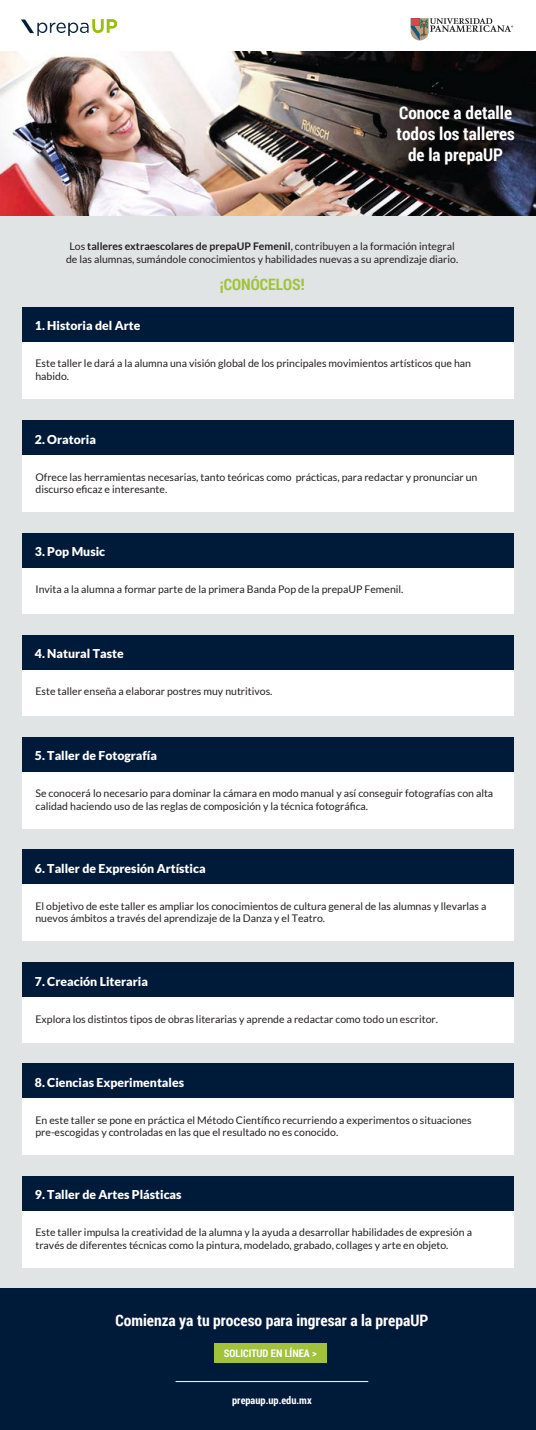
<style>
.page{position:relative;width:536px;height:1430px;background:#fff}
.page>*{position:absolute;margin:0;border:0;box-sizing:border-box;transform-origin:0 0}
.t1{font:700 17.5px/21px "Roboto Condensed";color:#fff;text-align:center}
.t2{font:700 15.75px "Roboto Condensed";color:#fff}
.t3{font:700 15.75px "Roboto Condensed";color:#a1c23a}
.t4{font:900 12.25px "Lato";color:#fff}
.t5{font:10.5px/12.6px "Lato";color:#231f20}
.t6{font:700 10.5px "Roboto Condensed";color:#fff}
.s1{font-weight:700}
</style>
<div class="page">
<div style="left:0;top:215px;width:536px;height:1215px;background:#e1e4e4"></div>
<div style="left:0;top:1288px;width:536px;height:142px;background:#001a39"></div>
<div style="left:214px;top:1344px;width:112px;height:19px;background:#a1c23a"></div>
<div style="left:22px;top:962px;width:491px;height:81px;background:#fff"></div>
<div style="left:22px;top:307px;width:491px;height:91px;background:#fff"></div>
<div style="left:22px;top:307px;width:491px;height:35px;background:#001a39"></div>
<img style="left:0;top:52px;width:536px;height:163px">
<svg style="left:410px;top:18px;width:103px;height:22px"></svg>
<hr style="left:175px;top:1381px;width:193px;height:1px;background:#fff">
<div style="left:22px;top:420px;width:491px;height:92px;background:#fff"></div>
<div style="left:22px;top:420px;width:491px;height:35px;background:#001a39"></div>
<div style="left:22px;top:737px;width:491px;height:91px;background:#fff"></div>
<div style="left:22px;top:737px;width:491px;height:35px;background:#001a39"></div>
<div style="left:22px;top:849px;width:491px;height:92px;background:#fff"></div>
<div style="left:22px;top:849px;width:491px;height:35px;background:#001a39"></div>
<div style="left:22px;top:962px;width:491px;height:35px;background:#001a39"></div>
<div style="left:22px;top:533px;width:491px;height:81px;background:#fff"></div>
<div style="left:22px;top:533px;width:491px;height:35px;background:#001a39"></div>
<div style="left:22px;top:635px;width:491px;height:81px;background:#fff"></div>
<div style="left:22px;top:635px;width:491px;height:35px;background:#001a39"></div>
<div style="left:22px;top:1063px;width:491px;height:92px;background:#fff"></div>
<div style="left:22px;top:1063px;width:491px;height:35px;background:#001a39"></div>
<div style="left:22px;top:1176px;width:491px;height:91px;background:#fff"></div>
<div style="left:22px;top:1176px;width:491px;height:34px;background:#001a39"></div>
<img style="left:22px;top:19px;width:94px;height:17px">
<h1 class="t1" style="left:396px;top:102px;width:119px">Conoce a detalle todos los talleres de la prepaUP</h1>
<p class="t5" style="left:66px;top:240px;width:393px;text-align:center">Los <span class="s1">talleres extraescolares de prepaUP Femenil</span>, contribuyen a la formación integral de las alumnas, sumándole conocimientos y habilidades nuevas a su aprendizaje diario.</p>
<p class="t4" style="left:35px;top:318px;width:107px">1. Historia del Arte</p>
<h2 class="t3" style="left:219px;top:273px;width:86px">¡CONÓCELOS!</h2>
<p class="t5" style="left:35px;top:357px;width:437px">Este taller le dará a la alumna una visión global de los principales movimientos artísticos que han habido.</p>
<p class="t4" style="left:35px;top:432px;width:62px">2. Oratoria</p>
<p class="t5" style="left:35px;top:470px;width:443px">Ofrece las herramientas necesarias, tanto teóricas como prácticas, para redactar y pronunciar un discurso eficaz e interesante.</p>
<p class="t4" style="left:35px;top:545px;width:72px">3. Pop Music</p>
<p class="t5" style="left:35px;top:583px;width:369px">Invita a la alumna a formar parte de la primera Banda Pop de la prepaUP Femenil.</p>
<p class="t4" style="left:35px;top:647px;width:90px">4. Natural Taste</p>
<p class="t5" style="left:35px;top:685px;width:238px">Este taller enseña a elaborar postres muy nutritivos.</p>
<p class="t4" style="left:35px;top:748px;width:124px">5. Taller de Fotografía</p>
<p class="t5" style="left:35px;top:787px;width:459px">Se conocerá lo necesario para dominar la cámara en modo manual y así conseguir fotografías con alta calidad haciendo uso de las reglas de composición y la técnica fotográfica.</p>
<p class="t4" style="left:35px;top:861px;width:172px">6. Taller de Expresión Artística</p>
<p class="t5" style="left:35px;top:899px;width:452px">El objetivo de este taller es ampliar los conocimientos de cultura general de las alumnas y llevarlas a nuevos ámbitos a través del aprendizaje de la Danza y el Teatro.</p>
<p class="t4" style="left:35px;top:974px;width:114px">7. Creación Literaria</p>
<p class="t5" style="left:35px;top:1012px;width:404px">Explora los distintos tipos de obras literarias y aprende a redactar como todo un escritor.</p>
<p class="t4" style="left:35px;top:1075px;width:151px">8. Ciencias Experimentales</p>
<p class="t5" style="left:35px;top:1113px;width:437px">En este taller se pone en práctica el Método Científico recurriendo a experimentos o situaciones pre-escogidas y controladas en las que el resultado no es conocido.</p>
<p class="t4" style="left:35px;top:1187px;width:148px">9. Taller de Artes Plásticas</p>
<p class="t5" style="left:35px;top:1226px;width:438px">Este taller impulsa la creatividad de la alumna y la ayuda a desarrollar habilidades de expresión a través de diferentes técnicas como la pintura, modelado, grabado, collages y arte en objeto.</p>
<h2 class="t2" style="left:115px;top:1310px;width:314px">Comienza ya tu proceso para ingresar a la prepaUP</h2>
<p class="t6" style="left:224px;top:1346px;width:94px">SOLICITUD EN LÍNEA &gt;</p>
<p class="t6" style="left:232px;top:1393px;width:81px">prepaup.up.edu.mx</p>
</div>
